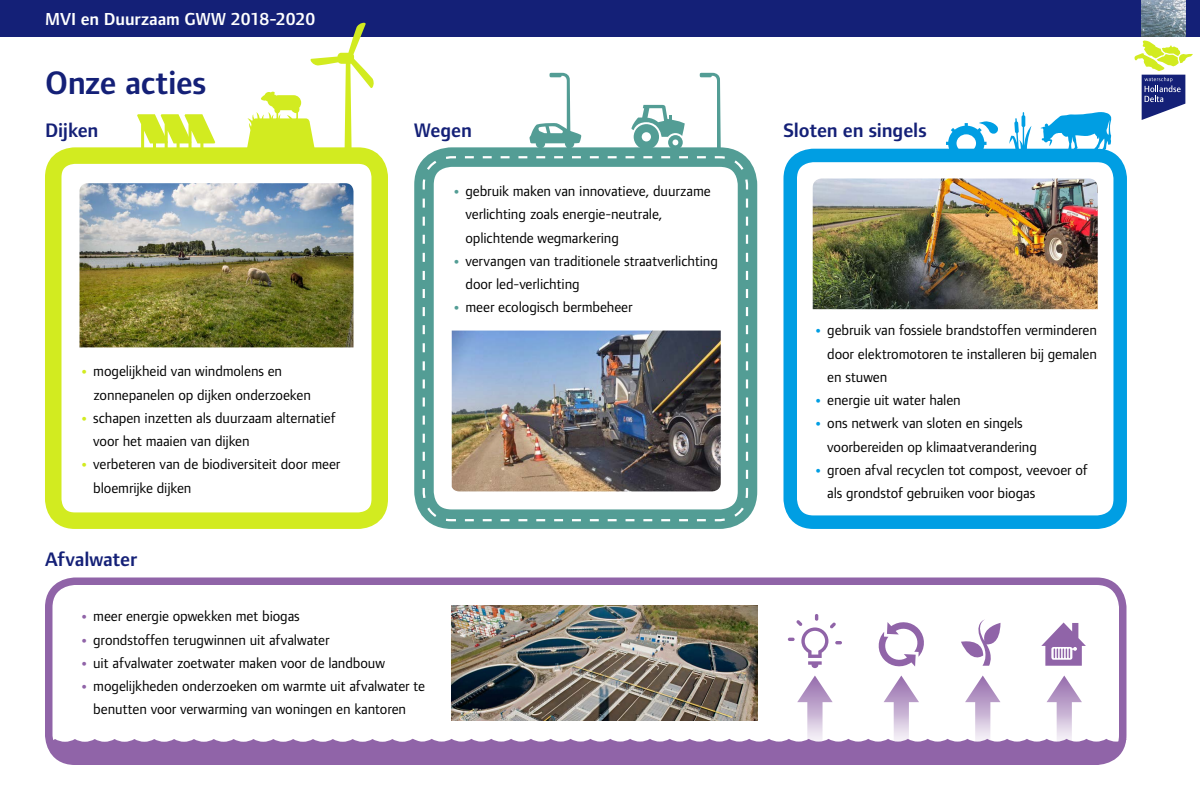
<style>
.page{position:relative;width:1200px;height:810px;background:#fff}
.page>*{position:absolute;margin:0;border:0;box-sizing:border-box;transform-origin:0 0}
.t1{font:600 33.75px "Foundry Form Sans";letter-spacing:-.01em;color:#142077}
.t2{font:600 20.25px "Foundry Form Sans";letter-spacing:-.005em;color:#142077}
.t3{font:600 18px "Foundry Form Sans";letter-spacing:-.005em;color:#fff}
.t4{font:15px/23.2px "Foundry Form Sans";letter-spacing:-.005em;color:#000}
.s1{font-weight:800;color:#d2eb20}
.s2{font-weight:800;color:#9064a8}
.s3{font-weight:800;color:#539d95}
.s4{font-weight:800;color:#009ee3}
</style>
<div class="page">
<svg style="left:946px;top:121px;width:53px;height:28px"></svg>
<div style="left:45px;top:578px;width:1081px;height:187px;border:8px solid #9064a8;border-radius:26px"></div>
<div style="left:45px;top:147px;width:343px;height:382px;border:16px solid #d2eb20;border-radius:22px"></div>
<div style="left:414px;top:147px;width:343px;height:382px;border:20px solid #539d95;border-radius:28px"></div>
<div style="left:783px;top:149px;width:344px;height:380px;border:14px solid #009ee3;border-radius:23px"></div>
<img style="left:813px;top:178px;width:285px;height:131px">
<img style="left:80px;top:183px;width:274px;height:164px">
<img style="left:452px;top:605px;width:305px;height:71px">
<svg style="left:47px;top:676px;width:1079px;height:89px"></svg>
<img style="left:422px;top:155px;width:327px;height:367px">
<svg style="left:632px;top:105px;width:53px;height:45px"></svg>
<svg style="left:700px;top:73px;width:21px;height:76px"></svg>
<svg style="left:529px;top:73px;width:52px;height:76px"></svg>
<svg style="left:1041px;top:623px;width:45px;height:43px"></svg>
<div style="left:0;top:0;width:1200px;height:37px;background:#142077"></div>
<svg style="left:1134px;top:40px;width:59px;height:80px"></svg>
<img style="left:1142px;top:0;width:43px;height:37px">
<svg style="left:788px;top:614px;width:54px;height:54px"></svg>
<svg style="left:961px;top:619px;width:40px;height:47px"></svg>
<svg style="left:878px;top:622px;width:46px;height:45px"></svg>
<svg style="left:137px;top:114px;width:78px;height:35px"></svg>
<svg style="left:246px;top:22px;width:129px;height:136px"></svg>
<svg style="left:1040px;top:112px;width:72px;height:40px"></svg>
<hr style="left:1023px;top:113px;width:1px;height:36px;background:#009ee3">
<svg style="left:1009px;top:115px;width:23px;height:35px"></svg>
<p class="t3" style="left:45px;top:9px;width:272px">MVI en Duurzaam GWW 2018-2020</p>
<h1 class="t1" style="left:45px;top:63px;width:163px">Onze acties</h1>
<h2 class="t2" style="left:45px;top:118px;width:55px">Dijken</h2>
<h2 class="t2" style="left:414px;top:118px;width:59px">Wegen</h2>
<h2 class="t2" style="left:784px;top:118px;width:145px">Sloten en singels</h2>
<p class="t4" style="left:93px;top:360px;width:219px;text-indent:-14px"><span class="s1">•</span> mogelijkheid van windmolens en zonnepanelen op dijken onderzoeken</p>
<p class="t4" style="left:93px;top:406px;width:244px;text-indent:-14px"><span class="s1">•</span> schapen inzetten als duurzaam alternatief voor het maaien van dijken</p>
<p class="t4" style="left:93px;top:453px;width:249px;text-indent:-14px"><span class="s1">•</span> verbeteren van de biodiversiteit door meer bloemrijke dijken</p>
<h2 class="t2" style="left:45px;top:547px;width:94px">Afvalwater</h2>
<p class="t4" style="left:80px;top:605px;width:222px"><span class="s2">•</span> meer energie opwekken met biogas</p>
<p class="t4" style="left:80px;top:628px;width:251px"><span class="s2">•</span> grondstoffen terugwinnen uit afvalwater</p>
<p class="t4" style="left:80px;top:651px;width:307px"><span class="s2">•</span> uit afvalwater zoetwater maken voor de landbouw</p>
<p class="t4" style="left:80px;top:675px;width:347px;text-align:center"><span class="s2">•</span> mogelijkheden onderzoeken om warmte uit afvalwater te benutten voor verwarming van woningen en kantoren</p>
<p class="t4" style="left:466px;top:179px;width:247px;text-indent:-14px"><span class="s3">•</span> gebruik maken van innovatieve, duurzame verlichting zoals energie-neutrale, oplichtende wegmarkering</p>
<p class="t4" style="left:466px;top:249px;width:254px;text-indent:-14px"><span class="s3">•</span> vervangen van traditionele straatverlichting door led-verlichting</p>
<p class="t4" style="left:452px;top:296px;width:182px"><span class="s3">•</span> meer ecologisch bermbeheer</p>
<p class="t4" style="left:827px;top:319px;width:271px;text-align:justify;text-indent:-14px"><span class="s4">•</span> gebruik van fossiele brandstoffen verminderen door elektromotoren te installeren bij gemalen en stuwen</p>
<p class="t4" style="left:814px;top:389px;width:149px"><span class="s4">•</span> energie uit water halen</p>
<p class="t4" style="left:827px;top:412px;width:211px;text-indent:-14px"><span class="s4">•</span> ons netwerk van sloten en singels voorbereiden op klimaatverandering</p>
<p class="t4" style="left:827px;top:458px;width:262px;text-indent:-14px"><span class="s4">•</span> groen afval recyclen tot compost, veevoer of als grondstof gebruiken voor biogas</p>
</div>
